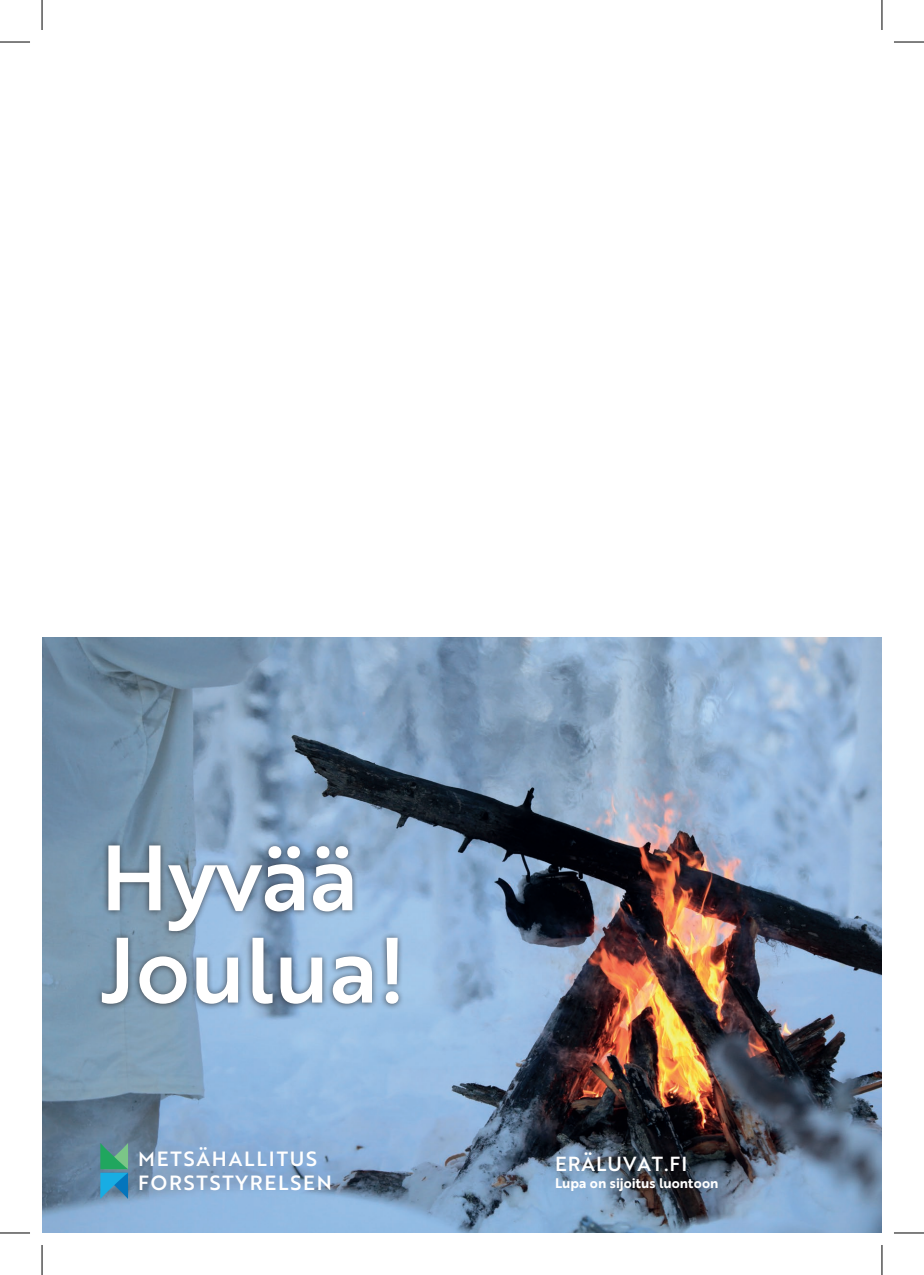
<style>
.page{position:relative;width:924px;height:1275px;background:#fff}
.page>*{position:absolute;margin:0;border:0;box-sizing:border-box;transform-origin:0 0}
.t1{font:500 90px/92.2px "Brother 1816";color:#fff}
.t2{font:500 20px/24px "Brother 1816";letter-spacing:.09em;color:#fff}
.t3{font:500 19.8px "Brother 1816";letter-spacing:.05em;color:#fff}
.t4{font:700 13.6px "Brother 1816";color:#fff}
</style>
<div class="page">
<img style="left:42px;top:637px;width:839px;height:596px">
<div style="left:95px;top:839px;width:310px;height:171px;background:#231f20;opacity:.75"></div>
<svg style="left:100px;top:1143px;width:28px;height:56px;background:#3d9aa0"></svg>
<hr style="left:0;top:42px;width:30px;height:1px;background:#000">
<hr style="left:893px;top:42px;width:30px;height:1px;background:#000">
<hr style="left:0;top:1232px;width:30px;height:1px;background:#000">
<hr style="left:893px;top:1232px;width:30px;height:1px;background:#000">
<hr style="left:42px;top:0;width:1px;height:30px;background:#000">
<hr style="left:42px;top:1245px;width:1px;height:30px;background:#000">
<hr style="left:881px;top:0;width:1px;height:30px;background:#000">
<hr style="left:881px;top:1245px;width:1px;height:30px;background:#000">
<h1 class="t1" style="left:101px;top:828px;width:307px">Hyvää<br>Joulua!</h1>
<p class="t2" style="left:138px;top:1146px;width:195px">METSÄHALLITUS<br>FORSTSTYRELSEN</p>
<p class="t3" style="left:555px;top:1148px;width:134px">ERÄLUVAT.FI</p>
<p class="t4" style="left:555px;top:1172px;width:165px">Lupa on sijoitus luontoon</p>
</div>
